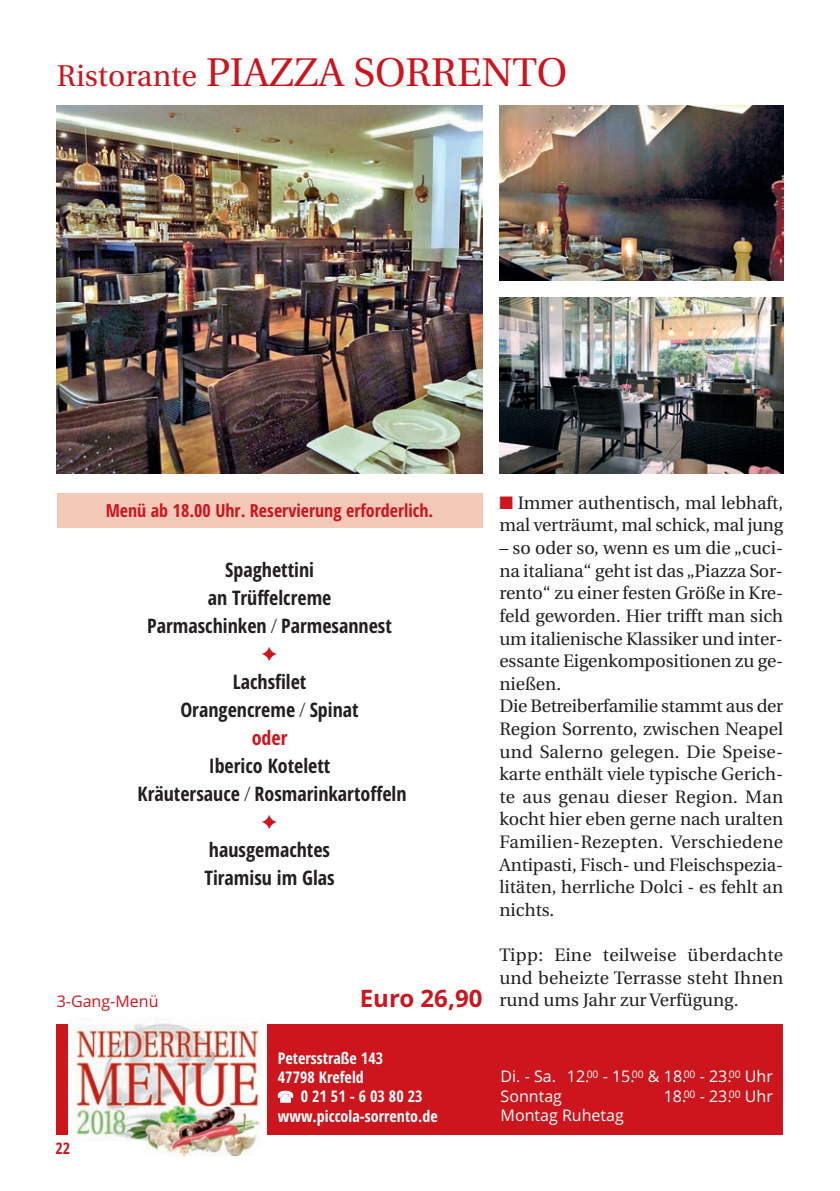
<style>
.page{position:relative;width:840px;height:1191px;background:#fff}
.page>*{position:absolute;margin:0;border:0;box-sizing:border-box;transform-origin:0 0}
.t1{font:40px "Utopia";color:#cd151d}
.t2{font:700 24px "Open Sans";color:#cd151d}
.t3{font:700 condensed 20px/28px "Open Sans";color:#231f20;text-align:center}
.t4{font:18px/22.6px "Utopia";color:#231f20}
.t5{font:700 condensed 18px "Open Sans";color:#cd151d}
.t6{font:700 condensed 16px/19.4px "Open Sans";color:#fff}
.t7{font:16px/19.4px "Open Sans";color:#fff}
.t8{font:16px "Open Sans";color:#cd151d}
.t9{font:700 condensed 16px "Open Sans";color:#cd151d}
.s1{font-size:30px}
.s2{font-weight:300}
.s3{color:#cd151d}
</style>
<div class="page">
<div style="left:57px;top:1024px;width:725px;height:110px;background:#cd151d"></div>
<div style="left:68px;top:1014px;width:198px;height:144px;background:#fff"></div>
<img style="left:71px;top:1017px;width:194px;height:140px">
<img style="left:57px;top:105px;width:425px;height:369px">
<img style="left:499px;top:105px;width:283px;height:176px">
<img style="left:499px;top:298px;width:283px;height:176px">
<div style="left:57px;top:493px;width:425px;height:34px;background:#f4c9b7"></div>
<h1 class="t1" style="left:57px;top:57px;width:511px"><span class="s1">Ristorante</span> PIAZZA SORRENTO</h1>
<p class="t5" style="left:106px;top:500px;width:329px">Menü ab 18.00 Uhr. Reservierung erforderlich.</p>
<p class="t3" style="left:147px;top:556px;width:246px">Spaghettini<br>an Trüffelcreme<br>Parmaschinken <span class="s2">/</span> Parmesannest</p>
<p class="t3" style="left:180px;top:668px;width:180px">Lachsfilet<br>Orangencreme <span class="s2">/</span> Spinat <span class="s3">oder</span></p>
<p class="t3" style="left:137px;top:752px;width:270px">Iberico Kotelett<br>Kräutersauce <span class="s2">/</span> Rosmarinkartoffeln</p>
<p class="t3" style="left:204px;top:836px;width:132px;text-align:left">hausgemachtes<br>Tiramisu im Glas</p>
<p class="t8" style="left:57px;top:992px;width:103px">3-Gang-Menü</p>
<h2 class="t2" style="left:359px;top:984px;width:124px">Euro 26,90</h2>
<p class="t9" style="left:55px;top:1138px;width:16px">22</p>
<p class="t6" style="left:278px;top:1048px;width:107px">Petersstraße 143<br>47798 Krefeld</p>
<p class="t6" style="left:278px;top:1087px;width:161px;text-align:center">0 21 51 - 6 03 80 23 www.piccola-sorrento.de</p>
<p class="t6" style="left:278px;top:1048px;width:141px">G ldernsche Straße 16</p>
<p class="t6" style="left:292px;top:1068px;width:67px">441 Moers</p>
<p class="t6" style="left:319px;top:1087px;width:20px">8 4</p>
<p class="t6" style="left:317px;top:1087px;width:164px;text-indent:42px">1 7 23 30 cafe-jedermann-moers.de</p>
<p class="t4" style="left:499px;top:493px;width:285px"><span class="s3">■</span> Immer authentisch, mal lebhaft, mal verträumt, mal schick, mal jung</p>
<p class="t4" style="left:499px;top:538px;width:285px">– so oder so, wenn es um die „cuci&shy;na italiana“ geht ist das „Piazza Sor&shy;rento“ zu einer festen Größe in Kre&shy;feld geworden. Hier trifft man sich um italienische Klassiker und inter&shy;essante Eigenkompositionen zu ge&shy;nießen.<br>Die Betreiberfamilie stammt aus der<br>Region Sorrento, zwischen Neapel und Salerno gelegen. Die Speise&shy;karte enthält viele typische Gerich&shy;te aus genau dieser Region. Man kocht hier eben gerne nach uralten<br>Familien-Rezepten. Verschiedene<br>Antipasti, Fisch- und Fleischspezia&shy;litäten, herrliche Dolci - es fehlt an nichts.</p>
<p class="t4" style="left:499px;top:945px;width:285px;text-align:justify">Tipp: Eine teilweise überdachte und beheizte Terrasse steht Ihnen rund ums Jahr zur Verfügung.</p>
<p class="t7" style="left:516px;top:1067px;width:128px">enstag - Samstag</p>
<p class="t7" style="left:685px;top:1067px;width:43px">ab 17 ab 12</p>
<p class="t7" style="left:500px;top:1067px;width:274px">Di. - Sa. 12.<sup>00</sup> - 15.<sup>00</sup> &amp; 18.<sup>00</sup> - 23.<sup>00</sup> Uhr<br>Sonntag</p>
<p class="t7" style="left:663px;top:1086px;width:111px">18.<sup>00</sup> - 23.<sup>00</sup> Uhr</p>
<p class="t7" style="left:500px;top:1105px;width:125px">Montag Ruhetag</p>
</div>
